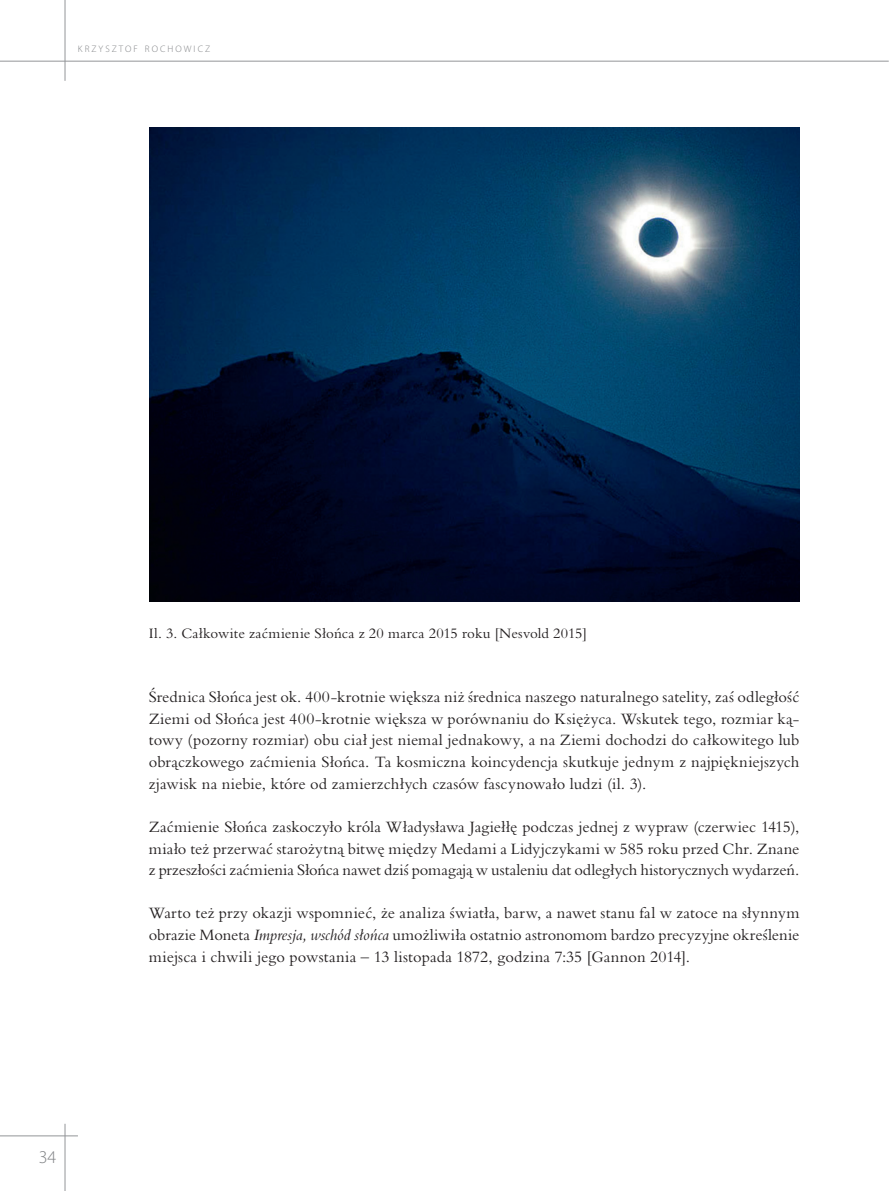
<style>
.page{position:relative;width:893px;height:1191px;background:#fff}
.page>*{position:absolute;margin:0;border:0;box-sizing:border-box;transform-origin:0 0}
.t1{font:300 18px "Myriad Pro";color:#808285}
.akapit_podstawowy{font:16.5px/21.6px "Bembo MT Pro";letter-spacing:.005em;color:#231f20;text-align:justify}
.podpis_ilustracji{font:15px "Bembo MT Pro";letter-spacing:.01em;color:#231f20}
.t2{font:300 9.45px "Myriad Pro";letter-spacing:.215em;color:#808285}
.s1{font-style:italic}
</style>
<div class="page">
<hr style="left:0;top:61px;width:889px;height:1px;background:#939598">
<hr style="left:65px;top:1123px;width:1px;height:68px;background:#939598">
<hr style="left:65px;top:0;width:1px;height:81px;background:#939598">
<hr style="left:0;top:1135px;width:78px;height:1px;background:#939598">
<img style="left:150px;top:128px;width:649px;height:474px">
<p class="t2" style="left:78px;top:44px;width:127px">KRZYSZT OF KR ZYS Z TOF</p>
<p class="t1" style="left:39px;top:1147px;width:19px">34</p>
<p class="podpis_ilustracji" style="left:149px;top:624px;width:440px">Il. 3. Całkowite zaćmienie Słońca z 20 marca 2015 roku [Nesvold 2015]</p>
<p class="akapit_podstawowy" style="left:149px;top:686px;width:652px">Średnica Słońca jest ok. 400-krotnie większa niż średnica naszego naturalnego satelity, zaś odległość Ziemi od Słońca jest 400-krotnie większa w porównaniu do Księżyca. Wskutek tego, rozmiar ką&shy;towy (pozorny rozmiar) obu ciał jest niemal jednakowy, a na Ziemi dochodzi do całkowitego lub obrączkowego zaćmienia Słońca. Ta kosmiczna koincydencja skutkuje jednym z najpiękniejszych zjawisk na niebie, które od zamierzchłych czasów fascynowało ludzi (il. 3).</p>
<p class="akapit_podstawowy" style="left:149px;top:815px;width:652px">Zaćmienie Słońca zaskoczyło króla Władysława Jagiełłę podczas jednej z wypraw (czerwiec 1415), miało też przerwać starożytną bitwę między Medami a Lidyjczykami w 585 roku przed Chr. Znane z przeszłości zaćmienia Słońca nawet dziś pomagają w ustaleniu dat odległych historycznych wydarzeń.</p>
<p class="akapit_podstawowy" style="left:149px;top:902px;width:652px">Warto też przy okazji wspomnieć, że analiza światła, barw, a nawet stanu fal w zatoce na słynnym obrazie Moneta <span class="s1">Impresja, wschód słońca</span> umożliwiła ostatnio astronomom bardzo precyzyjne określenie miejsca i chwili jego powstania – 13 listopada 1872, godzina 7:35 [Gannon 2014].</p>
</div>
